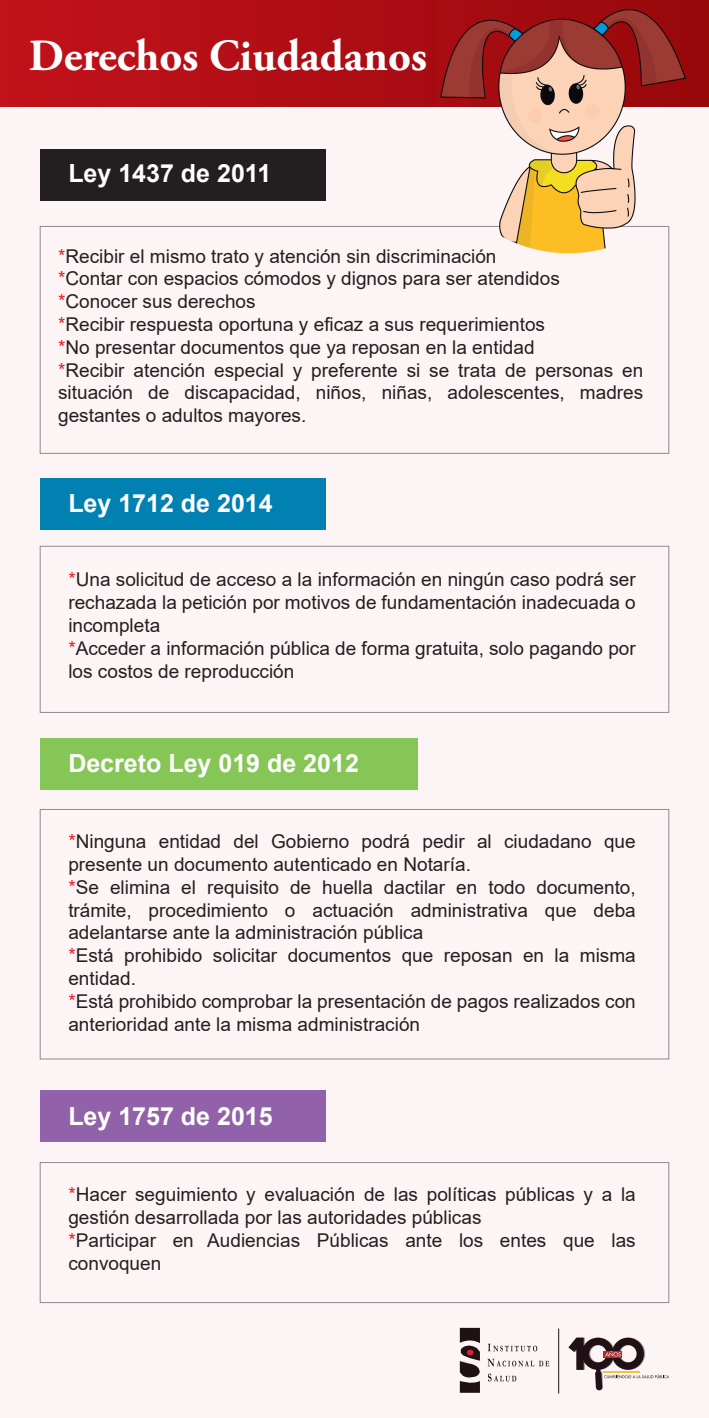
<style>
.page{position:relative;width:709px;height:1418px;background:#fff}
.page>*{position:absolute;margin:0;border:0;box-sizing:border-box;transform-origin:0 0}
.t1{font:700 44.5px "Adobe Garamond Pro";color:#fff}
.t2{font:700 25px "Arial";color:#fff}
.t3{font:19px/22.8px "Arial";color:#231f20}
.s1{color:#ee1d23}
</style>
<div class="page">
<div style="left:0;top:106px;width:709px;height:1311px;background:#fdf4f5"></div>
<div style="left:0;top:0;width:709px;height:106px;background:#b50f16"></div>
<div style="left:40px;top:149px;width:286px;height:52px;background:#231f20"></div>
<div style="left:40px;top:226px;width:629px;height:227px;border:1px solid #8b8d90"></div>
<div style="left:40px;top:478px;width:286px;height:52px;background:#0081b2"></div>
<div style="left:40px;top:546px;width:629px;height:166px;border:1px solid #8b8d90"></div>
<div style="left:40px;top:1090px;width:286px;height:52px;background:#9162a9"></div>
<div style="left:40px;top:1162px;width:629px;height:140px;border:1px solid #8b8d90"></div>
<div style="left:40px;top:738px;width:377px;height:51px;background:#85c657"></div>
<div style="left:40px;top:809px;width:629px;height:250px;border:1px solid #8b8d90"></div>
<img style="left:431px;top:0;width:274px;height:253px">
<svg style="left:568px;top:1337px;width:101px;height:53px"></svg>
<svg style="left:459px;top:1327px;width:21px;height:65px"></svg>
<svg style="left:488px;top:1343px;width:49px;height:8px"></svg>
<svg style="left:487px;top:1358px;width:62px;height:8px"></svg>
<svg style="left:488px;top:1373px;width:28px;height:8px"></svg>
<hr style="left:558px;top:1328px;width:1px;height:65px;background:#1f1114">
<h1 class="t1" style="left:29px;top:30px;width:400px">Derechos Ciudadanos</h1>
<h2 class="t2" style="left:68px;top:155px;width:204px">Ley 1437 de 2011</h2>
<p class="t3" style="left:58px;top:244px;width:586px"><span class="s1">*</span>Recibir el mismo trato y atención sin discriminación<br><span class="s1">*</span>Contar con espacios cómodos y dignos para ser atendidos <span class="s1">*</span>Conocer sus derechos<br><span class="s1">*</span>Recibir respuesta oportuna y eficaz a sus requerimientos<br><span class="s1">*</span>No presentar documentos que ya reposan en la entidad<br><span class="s1">*</span>Recibir atención especial y preferente si se trata de personas en situación de discapacidad, niños, niñas, adolescentes, madres gestantes o adultos mayores.</p>
<h2 class="t2" style="left:68px;top:486px;width:206px">Ley 1712 de 2014</h2>
<p class="t3" style="left:68px;top:568px;width:569px"><span class="s1">*</span>Una solicitud de acceso a la información en ningún caso podrá ser rechazada la petición por motivos de fundamentación inadecuada o incompleta<br><span class="s1">*</span>Acceder a información pública de forma gratuita, solo pagando por los costos de reproducción</p>
<h2 class="t2" style="left:68px;top:746px;width:292px">Decreto Ley 019 de 2012</h2>
<p class="t3" style="left:68px;top:829px;width:569px"><span class="s1">*</span>Ninguna entidad del Gobierno podrá pedir al ciudadano que presente un documento autenticado en Notaría.<br><span class="s1">*</span>Se elimina el requisito de huella dactilar en todo documento, trámite, procedimiento o actuación administrativa que deba adelantarse ante la administración pública<br><span class="s1">*</span>Está prohibido solicitar documentos que reposan en la misma entidad.<br><span class="s1">*</span>Está prohibido comprobar la presentación de pagos realizados con anterioridad ante la misma administración</p>
<h2 class="t2" style="left:68px;top:1098px;width:206px">Ley 1757 de 2015</h2>
<p class="t3" style="left:68px;top:1183px;width:569px"><span class="s1">*</span>Hacer seguimiento y evaluación de las políticas públicas y a la gestión desarrollada por las autoridades públicas<br><span class="s1">*</span>Participar en Audiencias Públicas ante los entes que las convoquen</p>
</div>
